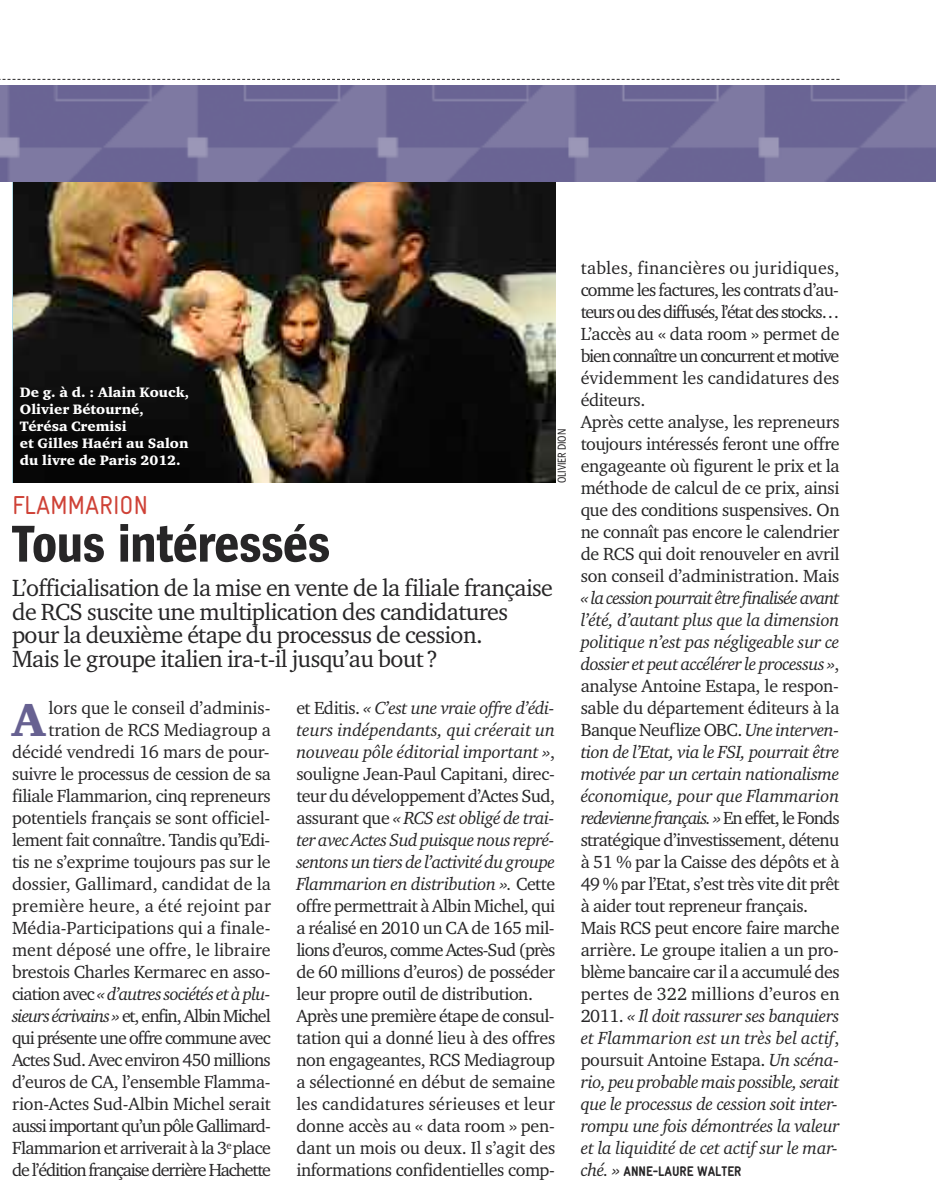
<style>
.page{position:relative;width:936px;height:1202px;background:#fff}
.page>*{position:absolute;margin:0;border:0;box-sizing:border-box;transform-origin:0 0}
.t1{font:700 54px "Spiegel Cd";letter-spacing:-.015em;color:#272627}
.t2{font:900 47.4px "Charter ITC Std";color:#676191}
.t3{font:26px "Gravur Condensed";letter-spacing:-.01em;color:#cf4237}
.t4{font:24px/23.4px "Charter ITC Std";letter-spacing:-.025em;color:#272627}
.t5{font:18px/22px "Charter ITC Std";letter-spacing:-.025em;color:#272627}
.t6{font:italic 18px/22px "Charter ITC Std";letter-spacing:-.02em;color:#272627}
.t7{font:900 14px/16.8px "Charter ITC Std";color:#fff}
.t8{font:900 14px "Gravur Condensed";letter-spacing:-.005em;color:#272627}
.t9{font:12px "Spiegel Cd";letter-spacing:-.01em;color:#272627;scale:.95 1}
.s1{font-style:italic}
.s2{font-style:normal}
.s3{font-family:"Charter ITC Std";font-weight:400;font-style:italic;font-size:18px}
</style>
<div class="page">
<img style="left:13px;top:181px;width:542px;height:302px">
<svg style="left:0;top:79px;width:839px;height:1px"></svg>
<img style="left:0;top:85px;width:935px;height:96px">
<p class="t7" style="left:20px;top:385px;width:171px">De g. à d. : Alain Kouck,<br>Olivier Bétourné,<br>Térésa Cremisi<br>et Gilles Haéri au Salon du livre de Paris 2012.</p>
<h3 class="t3" style="left:12px;top:495px;width:138px">FLAMMARION</h3>
<h1 class="t1" style="left:12px;top:524px;width:320px">Tous intéressés</h1>
<h3 class="t4" style="left:12px;top:578px;width:542px">L’officialisation de la mise en vente de la filiale française de RCS suscite une multiplication des candidatures pour la deuxième étape du processus de cession.<br>Mais le groupe italien ira-t-il jusqu’au bout?</h3>
<h2 class="t2" style="left:12px;top:701px;width:35px">A</h2>
<p class="t9" style="left:557px;top:483px;width:58px;rotate:-90deg">OLIVIER DION</p>
<p class="t5" style="left:12px;top:698px;width:260px;text-align:right">lors que le conseil d’adminis&shy;tration de RCS Mediagroup a décidé vendredi 16 mars de pour&shy;suivre le processus de cession de sa filiale Flammarion, cinq repreneurs potentiels français se sont officiel&shy;lement fait connaître. Tandis qu’Edi&shy;tis ne s’exprime toujours pas sur le dossier, Gallimard, candidat de la première heure, a été rejoint par Média-Participations qui a finale&shy;ment déposé une offre, le libraire brestois Charles Kermarec en asso&shy;ciation avec <span class="s1">« d’autres sociétés et à plu&shy;sieurs écrivains »</span> et, enfin, Albin Michel qui présente une offre commune avec Actes Sud. Avec environ 450 millions d’euros de CA, l’ensemble Flamma&shy;rion-Actes Sud-Albin Michel serait aussi important qu’un pôle Gallimard-Flammarion et arriverait à la 3<sup>e</sup>place de l’édition française derrière Hachette</p>
<p class="t5" style="left:296px;top:698px;width:260px">et Editis. <span class="s1">« C’est une vraie offre d’édi&shy;teurs indépendants, qui créerait un nouveau pôle éditorial important »</span>, souligne Jean-Paul Capitani, direc&shy;teur du développement d’Actes Sud, assurant que <span class="s1">« RCS est obligé de trai&shy;ter avec Actes Sud puisque nous repré&shy;sentons un tiers de l’activité du groupe Flammarion en distribution ».</span> Cette offre permettrait à Albin Michel, qui a réalisé en 2010 un CA de 165 mil&shy;lions d’euros, comme Actes-Sud (près de 60 millions d’euros) de posséder leur propre outil de distribution.<br>Après une première étape de consul&shy;tation qui a donné lieu à des offres non engageantes, RCS Mediagroup a sélectionné en début de semaine les candidatures sérieuses et leur donne accès au « data room » pen&shy;dant un mois ou deux. Il s’agit des informations confidentielles comp-</p>
<p class="t5" style="left:580px;top:258px;width:260px">tables, financières ou juridiques, comme les factures, les contrats d’au&shy;teurs ou des diffusés, l’état des stocks… L’accès au « data room » permet de bien connaître un concurrent et motive évidemment les candidatures des éditeurs.<br>Après cette analyse, les repreneurs toujours intéressés feront une offre engageante où figurent le prix et la méthode de calcul de ce prix, ainsi que des conditions suspensives. On ne connaît pas encore le calendrier de RCS qui doit renouveler en avril son conseil d’administration. Mais</p>
<p class="t6" style="left:580px;top:588px;width:260px">« la cession pourrait être finalisée avant l’été, d’autant plus que la dimension politique n’est pas négligeable sur ce dossier et peut accélérer le processus »<span class="s2">, analyse Antoine Estapa, le respon&shy;sable du département éditeurs à la Banque Neuflize OBC.</span> Une interven&shy;tion de l’Etat, via le FSI, pourrait être motivée par un certain nationalisme économique, pour que Flammarion redevienne français. » <span class="s2">En effet, le Fonds stratégique d’investissement, détenu à 51 % par la Caisse des dépôts et à 49 % par l’Etat, s’est très vite dit prêt à aider tout repreneur français.<br>Mais RCS peut encore faire marche arrière. Le groupe italien a un pro&shy;blème bancaire car il a accumulé des pertes de 322 millions d’euros en 2011.</span> « Il doit rassurer ses banquiers et Flammarion est un très bel actif<span class="s2">, poursuit Antoine Estapa.</span> Un scéna&shy;rio, peu probable mais possible, serait que le processus de cession soit inter&shy;rompu une fois démontrées la valeur et la liquidité de cet actif sur le mar-</p>
<p class="t8" style="left:580px;top:1166px;width:162px"><span class="s3">ché. »</span> ANNE-LAURE WALTER</p>
</div>
